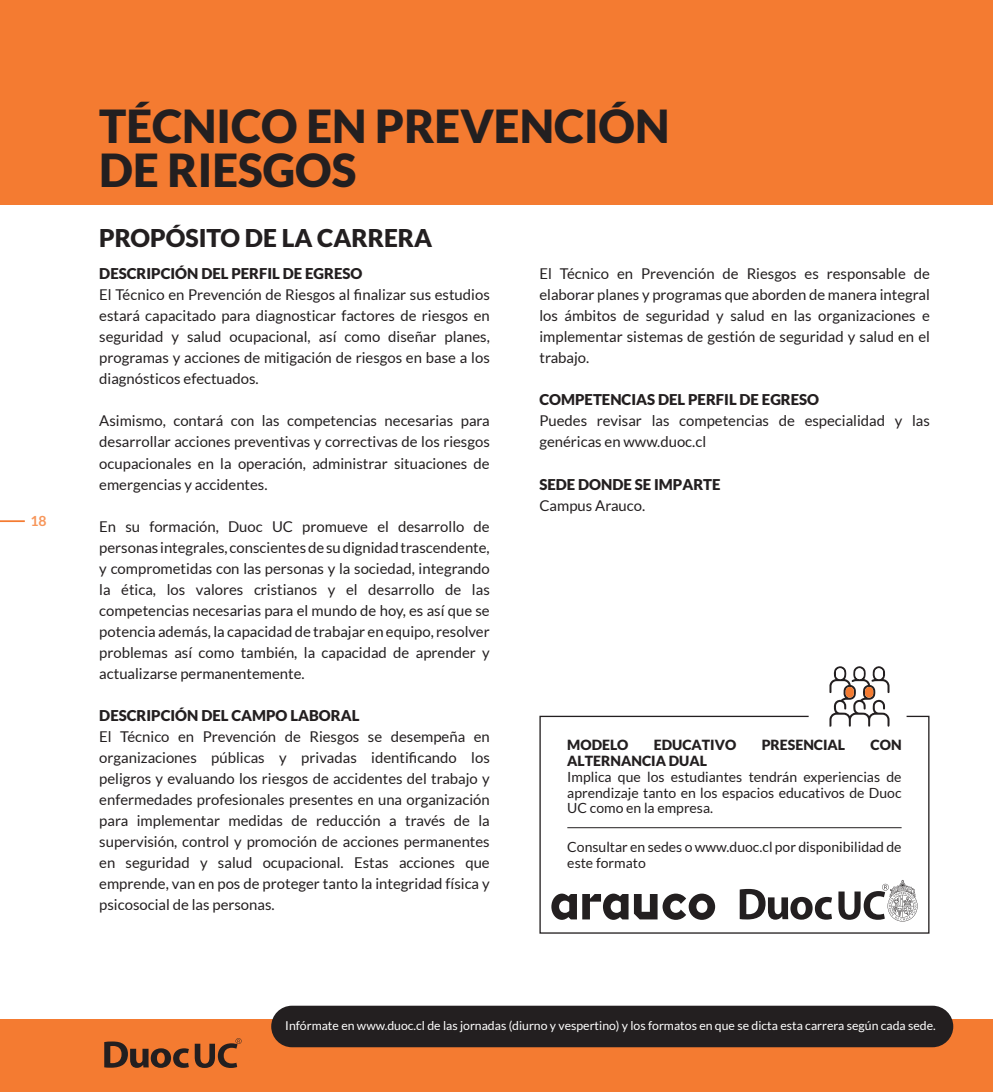
<style>
.page{position:relative;width:993px;height:1092px;background:#fff}
.page>*{position:absolute;margin:0;border:0;box-sizing:border-box;transform-origin:0 0}
.t1{font:900 45.5px "Lato";color:#231f20}
.t2{font:900 24.5px "Lato";color:#231f20}
.t3{font:14.88px/21px "Lato";color:#231f20;text-align:justify}
.t4{font:900 14.88px "Lato";color:#231f20}
.t5{font:14px/15.8px "Lato";color:#231f20}
.t6{font:900 14px "Lato";color:#231f20}
.t7{font:700 14px "Lato";color:#f7965a}
.t8{font:12.25px "Lato";color:#fff}
</style>
<div class="page">
<hr style="left:0;top:520px;width:25px;height:2px;background:#f47b31">
<div style="left:0;top:1019px;width:992px;height:72px;background:#f47b31"></div>
<svg style="left:104px;top:1041px;width:85px;height:26px"></svg>
<svg style="left:195px;top:1038px;width:46px;height:29px"></svg>
<div style="left:271px;top:1005px;width:681px;height:42px;background:#231f20;border-radius:21px"></div>
<div style="left:0;top:0;width:992px;height:204px;background:#f47b31"></div>
<svg style="left:539px;top:715px;width:390px;height:219px"></svg>
<svg style="left:551px;top:893px;width:164px;height:26px"></svg>
<svg style="left:739px;top:888px;width:92px;height:31px"></svg>
<svg style="left:838px;top:879px;width:79px;height:42px"></svg>
<svg style="left:829px;top:666px;width:60px;height:60px"></svg>
<p class="t7" style="left:31px;top:512px;width:18px">18</p>
<p class="t1" style="left:99px;top:100px;width:571px">TÉCNICO EN PREVENCIÓN</p>
<p class="t1" style="left:99px;top:144px;width:258px">DE RIESGOS</p>
<h2 class="t2" style="left:99px;top:224px;width:334px">PROPÓSITO DE LA CARRERA</h2>
<p class="t4" style="left:99px;top:265px;width:264px">DESCRIPCIÓN DEL PERFIL DE EGRESO</p>
<p class="t3" style="left:99px;top:284px;width:392px">El Técnico en Prevención de Riesgos al finalizar sus estudios estará capacitado para diagnosticar factores de riesgos en seguridad y salud ocupacional, así como diseñar planes, programas y acciones de mitigación de riesgos en base a los diagnósticos efectuados.</p>
<p class="t3" style="left:99px;top:410px;width:392px">Asimismo, contará con las competencias necesarias para desarrollar acciones preventivas y correctivas de los riesgos ocupacionales en la operación, administrar situaciones de emergencias y accidentes.</p>
<p class="t3" style="left:99px;top:515px;width:392px">En su formación, Duoc UC promueve el desarrollo de personas integrales, conscientes de su dignidad trascendente, y comprometidas con las personas y la sociedad, integrando la ética, los valores cristianos y el desarrollo de las competencias necesarias para el mundo de hoy, es así que se potencia además, la capacidad de trabajar en equipo, resolver problemas así como también, la capacidad de aprender y actualizarse permanentemente.</p>
<p class="t4" style="left:99px;top:706px;width:261px">DESCRIPCIÓN DEL CAMPO LABORAL</p>
<p class="t3" style="left:99px;top:725px;width:392px">El Técnico en Prevención de Riesgos se desempeña en organizaciones públicas y privadas identificando los peligros y evaluando los riesgos de accidentes del trabajo y enfermedades profesionales presentes en una organización para implementar medidas de reducción a través de la supervisión, control y promoción de acciones permanentes en seguridad y salud ocupacional. Estas acciones que emprende, van en pos de proteger tanto la integridad física y psicosocial de las personas.</p>
<p class="t3" style="left:539px;top:263px;width:392px">El Técnico en Prevención de Riesgos es responsable de elaborar planes y programas que aborden de manera integral los ámbitos de seguridad y salud en las organizaciones e implementar sistemas de gestión de seguridad y salud en el trabajo.</p>
<p class="t4" style="left:539px;top:391px;width:281px">COMPETENCIAS DEL PERFIL DE EGRESO</p>
<p class="t3" style="left:539px;top:410px;width:392px">Puedes revisar las competencias de especialidad y las genéricas en www.duoc.cl</p>
<p class="t4" style="left:539px;top:475px;width:182px">SEDE DONDE SE IMPARTE</p>
<p class="t3" style="left:539px;top:494px;width:107px">Campus Arauco.</p>
<p class="t6" style="left:567px;top:737px;width:63px">MODELO</p>
<p class="t6" style="left:653px;top:737px;width:84px">EDUCATIVO</p>
<p class="t6" style="left:761px;top:737px;width:85px">PRESENCIAL</p>
<p class="t6" style="left:870px;top:737px;width:32px">CON</p>
<p class="t6" style="left:567px;top:752px;width:141px">ALTERNANCIA DUAL</p>
<p class="t5" style="left:567px;top:768px;width:336px;text-align:justify">Implica que los estudiantes tendrán experiencias de aprendizaje tanto en los espacios educativos de Duoc UC como en la empresa.</p>
<p class="t5" style="left:567px;top:839px;width:336px">Consultar en sedes o www.duoc.cl por disponibilidad de este formato</p>
<p class="t8" style="left:285px;top:1019px;width:652px">Infórmate en www.duoc.cl de las jornadas (diurno y vespertino) y los formatos en que se dicta esta carrera según cada sede.</p>
</div>
